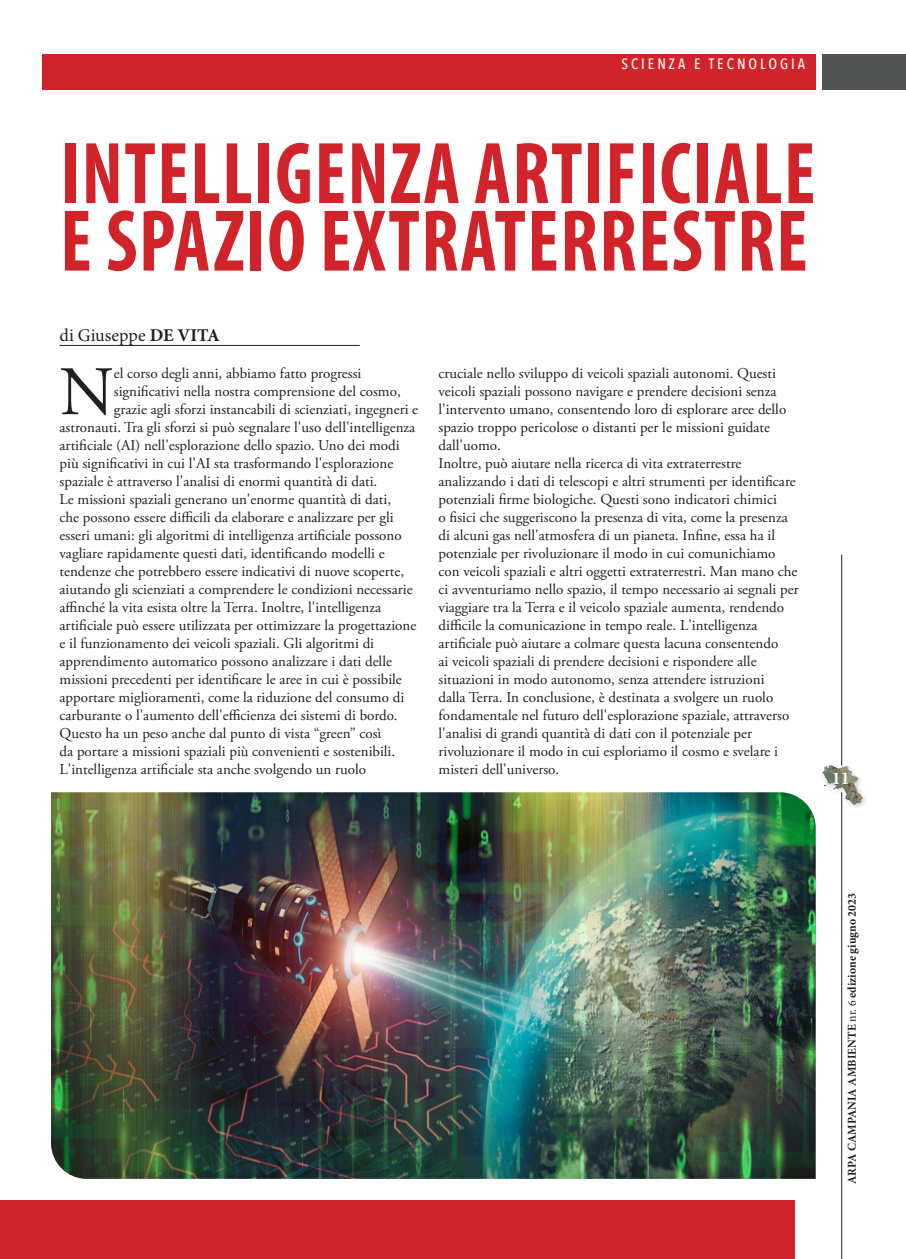
<style>
.page{position:relative;width:906px;height:1259px;background:#fff}
.page>*{position:absolute;margin:0;border:0;box-sizing:border-box;transform-origin:0 0}
.t1{font:700 condensed 88.5px "Myriad Pro";letter-spacing:.02em;color:#d1232a;scale:.9 1}
.t2{font:69.3px "Adobe Garamond Pro";color:#231f20}
.t3{font:18px "Minion Pro";color:#231f20}
.t4{font:700 18px "Minion Pro";color:#fff}
.t5{font:15px/18px "Adobe Garamond Pro";color:#231f20}
.Header_Master_page{font:500 15px "Avenir Next Condensed";letter-spacing:.2em;color:#fff}
.t6{font:700 12px "Minion Pro";letter-spacing:.005em;color:#231f20}
.s1{font-weight:700}
.s2{font-weight:400}
</style>
<div class="page">
<div style="left:43px;top:54px;width:772px;height:36px;background:#d1232a"></div>
<div style="left:822px;top:54px;width:84px;height:36px;background:#505252"></div>
<hr style="left:841px;top:792px;width:1px;height:467px;background:#231f20">
<div style="left:820px;top:763px;width:48px;height:48px;background:#231f20;opacity:.27"></div>
<img style="left:820px;top:763px;width:48px;height:43px">
<hr style="left:841px;top:554px;width:1px;height:211px;background:#231f20">
<img style="left:51px;top:792px;width:764px;height:387px">
<div style="left:0;top:1200px;width:794px;height:59px;background:#d1232a"></div>
<hr style="left:60px;top:345px;width:300px;height:1px;background:#231f20">
<p class="Header_Master_page" style="left:621px;top:55px;width:185px">SCIENZA E TECNOLOGIA</p>
<p class="t1" style="left:60px;top:118px;width:840px">INTELLIGENZA ARTIFICIALE</p>
<p class="t1" style="left:60px;top:186px;width:832px">E SPAZIO EXTRATERRESTRE</p>
<p class="t3" style="left:60px;top:323px;width:162px">di Giuseppe <span class="s1">DE VITA</span></p>
<p class="t2" style="left:60px;top:350px;width:56px">N</p>
<p class="t5" style="left:114px;top:365px;width:249px">el corso degli anni, abbiamo fatto progressi</p>
<p class="t5" style="left:114px;top:383px;width:288px">significativi nella nostra comprensione del cosmo,</p>
<p class="t5" style="left:114px;top:401px;width:306px">grazie agli sforzi instancabili di scienziati, ingegneri e</p>
<p class="t5" style="left:60px;top:419px;width:357px">astronauti. Tra gli sforzi si può segnalare l'uso dell'intelligenza</p>
<p class="t5" style="left:60px;top:437px;width:341px">artificiale (AI) nell'esplorazione dello spazio. Uno dei modi</p>
<p class="t5" style="left:60px;top:455px;width:335px">più significativi in cui l'AI sta trasformando l'esplorazione</p>
<p class="t5" style="left:60px;top:473px;width:319px">spaziale è attraverso l'analisi di enormi quantità di dati.</p>
<p class="t5" style="left:60px;top:491px;width:333px">Le missioni spaziali generano un'enorme quantità di dati,</p>
<p class="t5" style="left:60px;top:509px;width:335px">che possono essere difficili da elaborare e analizzare per gli</p>
<p class="t5" style="left:60px;top:527px;width:344px">esseri umani: gli algoritmi di intelligenza artificiale possono</p>
<p class="t5" style="left:60px;top:545px;width:327px">vagliare rapidamente questi dati, identificando modelli e</p>
<p class="t5" style="left:60px;top:563px;width:346px">tendenze che potrebbero essere indicativi di nuove scoperte,</p>
<p class="t5" style="left:60px;top:581px;width:354px">aiutando gli scienziati a comprendere le condizioni necessarie</p>
<p class="t5" style="left:60px;top:599px;width:323px">affinché la vita esista oltre la Terra. Inoltre, l'intelligenza</p>
<p class="t5" style="left:60px;top:617px;width:358px">artificiale può essere utilizzata per ottimizzare la progettazione</p>
<p class="t5" style="left:60px;top:635px;width:316px">e il funzionamento dei veicoli spaziali. Gli algoritmi di</p>
<p class="t5" style="left:60px;top:653px;width:334px">apprendimento automatico possono analizzare i dati delle</p>
<p class="t5" style="left:60px;top:671px;width:344px">missioni precedenti per identificare le aree in cui è possibile</p>
<p class="t5" style="left:60px;top:689px;width:346px">apportare miglioramenti, come la riduzione del consumo di</p>
<p class="t5" style="left:60px;top:707px;width:340px">carburante o l'aumento dell'efficienza dei sistemi di bordo.</p>
<p class="t5" style="left:60px;top:725px;width:323px">Questo ha un peso anche dal punto di vista “green” così</p>
<p class="t5" style="left:60px;top:743px;width:337px">da portare a missioni spaziali più convenienti e sostenibili.</p>
<p class="t5" style="left:60px;top:761px;width:308px">L'intelligenza artificiale sta anche svolgendo un ruolo</p>
<p class="t5" style="left:438px;top:365px;width:349px">cruciale nello sviluppo di veicoli spaziali autonomi. Questi veicoli spaziali possono navigare e prendere decisioni senza l'intervento umano, consentendo loro di esplorare aree dello spazio troppo pericolose o distanti per le missioni guidate dall'uomo.</p>
<p class="t5" style="left:438px;top:455px;width:362px">Inoltre, può aiutare nella ricerca di vita extraterrestre analizzando i dati di telescopi e altri strumenti per identificare potenziali firme biologiche. Questi sono indicatori chimici<br>o fisici che suggeriscono la presenza di vita, come la presenza di alcuni gas nell'atmosfera di un pianeta. Infine, essa ha il potenziale per rivoluzionare il modo in cui comunichiamo con veicoli spaziali e altri oggetti extraterrestri. Man mano che ci avventuriamo nello spazio, il tempo necessario ai segnali per viaggiare tra la Terra e il veicolo spaziale aumenta, rendendo difficile la comunicazione in tempo reale. L'intelligenza artificiale può aiutare a colmare questa lacuna consentendo<br>ai veicoli spaziali di prendere decisioni e rispondere alle situazioni in modo autonomo, senza attendere istruzioni<br>dalla Terra. In conclusione, è destinata a svolgere un ruolo fondamentale nel futuro dell'esplorazione spaziale, attraverso l'analisi di grandi quantità di dati con il potenziale per rivoluzionare il modo in cui esploriamo il cosmo e svelare i misteri dell'universo.</p>
<p class="t4" style="left:831px;top:765px;width:19px">11</p>
<p class="t6" style="left:843px;top:1184px;width:293px;rotate:-90deg">ARPA CAMPANIA AMBIENTE <span class="s2">nr. 6</span> edizione giugno 2023</p>
</div>
